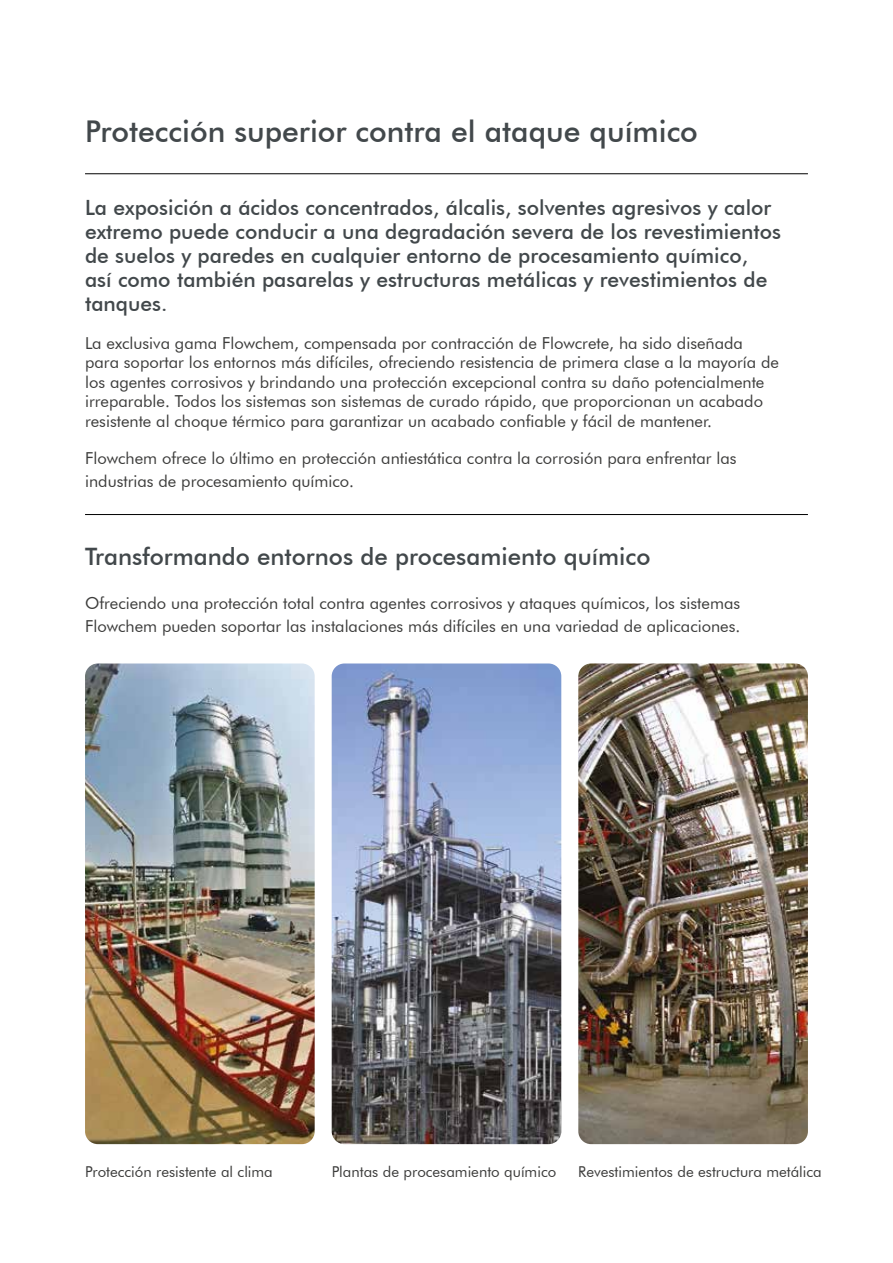
<style>
.page{position:relative;width:893px;height:1263px;background:#fff}
.page>*{position:absolute;margin:0;border:0;box-sizing:border-box;transform-origin:0 0}
.t1{font:500 30px "Futura BT";color:#42484b}
.t2{font:500 24px "Futura BT";color:#42484b}
.t3{font:500 21px/24px "Futura BT";color:#42484b}
.t4{font:16.5px/19.5px "Futura BT";color:#3c3c3b}
.t5{font:15px "Futura BT";color:#3c3c3b}
</style>
<div class="page">
<img style="left:85px;top:663px;width:230px;height:481px">
<img style="left:578px;top:663px;width:230px;height:481px">
<img style="left:332px;top:663px;width:229px;height:481px">
<hr style="left:85px;top:173px;width:723px;height:1px;background:#000">
<hr style="left:85px;top:514px;width:723px;height:1px;background:#000">
<h1 class="t1" style="left:85px;top:113px;width:614px">Protección superior contra el ataque químico</h1>
<p class="t3" style="left:85px;top:196px;width:698px">La exposición a ácidos concentrados, álcalis, solventes agresivos y calor extremo puede conducir a una degradación severa de los revestimientos de suelos y paredes en cualquier entorno de procesamiento químico,<br>así como también pasarelas y estructuras metálicas y revestimientos de tanques.</p>
<p class="t4" style="left:85px;top:333px;width:696px">La exclusiva gama Flowchem, compensada por contracción de Flowcrete, ha sido diseñada para soportar los entornos más difíciles, ofreciendo resistencia de primera clase a la mayoría de los agentes corrosivos y brindando una protección excepcional contra su daño potencialmente irreparable. Todos los sistemas son sistemas de curado rápido, que proporcionan un acabado resistente al choque térmico para garantizar un acabado confiable y fácil de mantener.</p>
<p class="t4" style="left:85px;top:447px;width:653px;line-height:22.5px">Flowchem ofrece lo último en protección antiestática contra la corrosión para enfrentar las industrias de procesamiento químico.</p>
<h2 class="t2" style="left:85px;top:541px;width:567px">Transformando entornos de procesamiento químico</h2>
<p class="t4" style="left:85px;top:592px;width:657px;line-height:22.5px">Ofreciendo una protección total contra agentes corrosivos y ataques químicos, los sistemas<br>Flowchem pueden soportar las instalaciones más difíciles en una variedad de aplicaciones.</p>
<p class="t5" style="left:85px;top:1163px;width:189px">Protección resistente al clima</p>
<p class="t5" style="left:332px;top:1163px;width:226px">Plantas de procesamiento químico</p>
<p class="t5" style="left:578px;top:1163px;width:245px">Revestimientos de estructura metálica</p>
</div>
